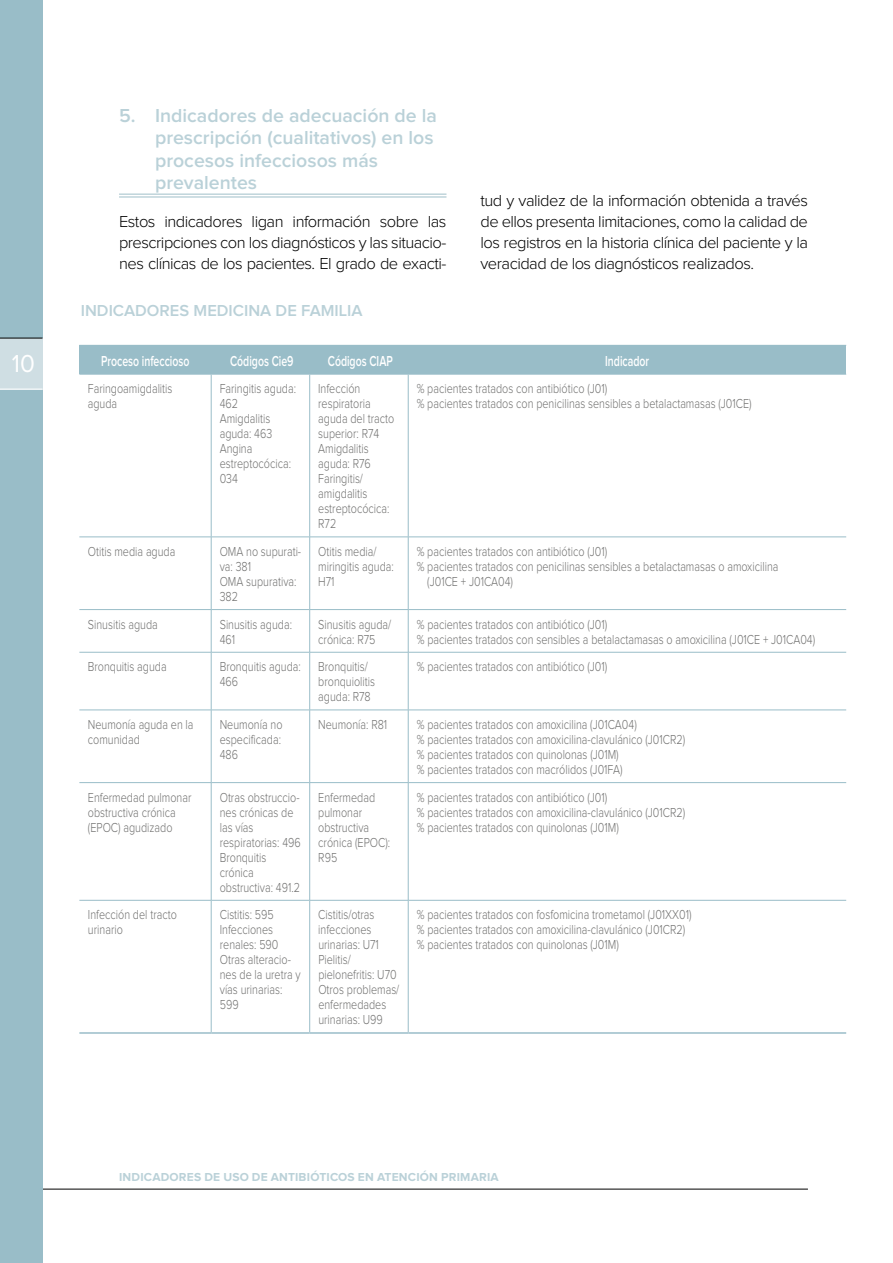
<style>
.page{position:relative;width:893px;height:1263px;background:#fff}
.page>*{position:absolute;margin:0;border:0;box-sizing:border-box;transform-origin:0 0}
.t1{font:25.5px "Proxima Nova";color:#fff;scale:.95 1}
.t2{font:600 19.5px/22.5px "Proxima Nova";color:#bad1d8}
.t3{font:300 16.5px "Proxima Nova";letter-spacing:-.03em;color:#000}
.t4{font:600 16.5px "Proxima Nova";color:#bad1d8}
.t5{font:600 15px "Proxima Nova";color:#fff;scale:.7 1}
.t6{font:300 13.5px/15px "Proxima Nova";color:#6f6f6e;scale:.8 1}
.t7{font:700 12px "Proxima Nova";letter-spacing:.02em;color:#bad1d8}
</style>
<div class="page">
<hr style="left:0;top:1189px;width:808px;height:1px;background:#000">
<div style="left:0;top:0;width:43px;height:1263px;background:#99bdc8"></div>
<div style="left:0;top:338px;width:43px;height:51px;background:#cfdee3"></div>
<hr style="left:0;top:338px;width:43px;height:1px;background:#000">
<hr style="left:0;top:389px;width:43px;height:1px;background:#fff">
<hr style="left:119px;top:193px;width:327px;height:2px;background:#bad1d8">
<hr style="left:119px;top:196px;width:327px;height:2px;background:#bad1d8">
<div style="left:79px;top:345px;width:132px;height:29px;background:#99bdc8"></div>
<div style="left:211px;top:345px;width:99px;height:29px;background:#99bdc8"></div>
<div style="left:310px;top:345px;width:98px;height:29px;background:#99bdc8"></div>
<div style="left:408px;top:345px;width:438px;height:29px;background:#99bdc8"></div>
<hr style="left:79px;top:374px;width:132px;height:1px;background:#99bdc8">
<hr style="left:211px;top:374px;width:1px;height:163px;background:#99bdc8">
<hr style="left:211px;top:374px;width:99px;height:1px;background:#99bdc8">
<hr style="left:309px;top:374px;width:1px;height:163px;background:#99bdc8">
<hr style="left:310px;top:374px;width:98px;height:1px;background:#99bdc8">
<hr style="left:408px;top:374px;width:1px;height:163px;background:#99bdc8">
<hr style="left:408px;top:374px;width:438px;height:1px;background:#99bdc8">
<hr style="left:79px;top:537px;width:132px;height:1px;background:#99bdc8">
<hr style="left:211px;top:537px;width:1px;height:72px;background:#99bdc8">
<hr style="left:211px;top:537px;width:99px;height:1px;background:#99bdc8">
<hr style="left:309px;top:537px;width:1px;height:72px;background:#99bdc8">
<hr style="left:310px;top:537px;width:98px;height:1px;background:#99bdc8">
<hr style="left:408px;top:537px;width:1px;height:72px;background:#99bdc8">
<hr style="left:408px;top:537px;width:438px;height:1px;background:#99bdc8">
<hr style="left:79px;top:609px;width:132px;height:1px;background:#99bdc8">
<hr style="left:211px;top:610px;width:1px;height:42px;background:#99bdc8">
<hr style="left:211px;top:609px;width:99px;height:1px;background:#99bdc8">
<hr style="left:309px;top:610px;width:1px;height:42px;background:#99bdc8">
<hr style="left:310px;top:609px;width:98px;height:1px;background:#99bdc8">
<hr style="left:408px;top:610px;width:1px;height:42px;background:#99bdc8">
<hr style="left:408px;top:609px;width:438px;height:1px;background:#99bdc8">
<hr style="left:79px;top:652px;width:132px;height:1px;background:#99bdc8">
<hr style="left:211px;top:652px;width:1px;height:58px;background:#99bdc8">
<hr style="left:211px;top:652px;width:99px;height:1px;background:#99bdc8">
<hr style="left:309px;top:652px;width:1px;height:58px;background:#99bdc8">
<hr style="left:310px;top:652px;width:98px;height:1px;background:#99bdc8">
<hr style="left:408px;top:652px;width:1px;height:58px;background:#99bdc8">
<hr style="left:408px;top:652px;width:438px;height:1px;background:#99bdc8">
<hr style="left:79px;top:710px;width:132px;height:1px;background:#99bdc8">
<hr style="left:211px;top:710px;width:1px;height:72px;background:#99bdc8">
<hr style="left:211px;top:710px;width:99px;height:1px;background:#99bdc8">
<hr style="left:309px;top:710px;width:1px;height:72px;background:#99bdc8">
<hr style="left:310px;top:710px;width:98px;height:1px;background:#99bdc8">
<hr style="left:408px;top:710px;width:1px;height:72px;background:#99bdc8">
<hr style="left:408px;top:710px;width:438px;height:1px;background:#99bdc8">
<hr style="left:79px;top:782px;width:132px;height:1px;background:#99bdc8">
<hr style="left:211px;top:783px;width:1px;height:117px;background:#99bdc8">
<hr style="left:211px;top:782px;width:99px;height:1px;background:#99bdc8">
<hr style="left:309px;top:783px;width:1px;height:117px;background:#99bdc8">
<hr style="left:310px;top:782px;width:98px;height:1px;background:#99bdc8">
<hr style="left:408px;top:783px;width:1px;height:117px;background:#99bdc8">
<hr style="left:408px;top:782px;width:438px;height:1px;background:#99bdc8">
<hr style="left:79px;top:900px;width:132px;height:1px;background:#99bdc8">
<hr style="left:79px;top:1032px;width:132px;height:2px;background:#99bdc8">
<hr style="left:211px;top:900px;width:1px;height:132px;background:#99bdc8">
<hr style="left:211px;top:900px;width:99px;height:1px;background:#99bdc8">
<hr style="left:211px;top:1032px;width:99px;height:2px;background:#99bdc8">
<hr style="left:309px;top:900px;width:1px;height:132px;background:#99bdc8">
<hr style="left:310px;top:900px;width:98px;height:1px;background:#99bdc8">
<hr style="left:310px;top:1032px;width:98px;height:2px;background:#99bdc8">
<hr style="left:408px;top:900px;width:1px;height:132px;background:#99bdc8">
<hr style="left:408px;top:900px;width:438px;height:1px;background:#99bdc8">
<hr style="left:408px;top:1032px;width:438px;height:2px;background:#99bdc8">
<h1 class="t1" style="left:12px;top:352px;width:26px">10</h1>
<p class="t2" style="left:155px;top:105px;width:283px;text-indent:-36px">5. Indicadores de adecuación de la prescripción (cualitativos) en los procesos infecciosos más prevalentes</p>
<p class="t3" style="left:480px;top:193px;width:329px">tud y validez de la información obtenida a través</p>
<p class="t3" style="left:119px;top:214px;width:329px">Estos indicadores ligan información sobre las</p>
<p class="t3" style="left:480px;top:214px;width:329px">de ellos presenta limitaciones, como la calidad de</p>
<p class="t3" style="left:119px;top:235px;width:329px">prescripciones con los diagnósticos y las situacio-</p>
<p class="t3" style="left:480px;top:235px;width:329px">los registros en la historia clínica del paciente y la</p>
<p class="t3" style="left:119px;top:256px;width:329px">nes clínicas de los pacientes. El grado de exacti-</p>
<p class="t3" style="left:481px;top:256px;width:275px">veracidad de los diagnósticos realizados.</p>
<p class="t4" style="left:81px;top:303px;width:283px">INDICADORES MEDICINA DE FAMILIA</p>
<p class="t5" style="left:101px;top:354px;width:128px">Proceso infeccioso</p>
<p class="t5" style="left:230px;top:354px;width:92px">Códigos Cie9</p>
<p class="t5" style="left:328px;top:354px;width:94px">Códigos CIAP</p>
<p class="t5" style="left:605px;top:354px;width:64px">Indicador</p>
<p class="t6" style="left:88px;top:382px;width:107px">Faringoamigdalitis aguda</p>
<p class="t6" style="left:220px;top:382px;width:97px">Faringitis aguda:<br>462<br>Amigdalitis aguda: 463<br>Angina estreptocócica:<br>034</p>
<p class="t6" style="left:318px;top:382px;width:97px">Infección respiratoria aguda del tracto superior: R74<br>Amigdalitis aguda: R76<br>Faringitis/ amigdalitis estreptocócica:<br>R72</p>
<p class="t6" style="left:417px;top:382px;width:420px">% pacientes tratados con antibiótico (J01)<br>% pacientes tratados con penicilinas sensibles a betalactamasas (J01CE)</p>
<p class="t6" style="left:88px;top:545px;width:111px">Otitis media aguda</p>
<p class="t6" style="left:220px;top:545px;width:103px">OMA no supurati&shy;va: 381<br>OMA supurativa:<br>382</p>
<p class="t6" style="left:318px;top:545px;width:96px">Otitis media/ miringitis aguda:<br>H71</p>
<p class="t6" style="left:417px;top:545px;width:240px">% pacientes tratados con antibiótico (J01)</p>
<p class="t6" style="left:417px;top:560px;width:454px">% pacientes tratados con penicilinas sensibles a betalactamasas o amoxicilina</p>
<p class="t6" style="left:427px;top:575px;width:109px">(J01CE + J01CA04)</p>
<p class="t6" style="left:88px;top:617px;width:89px">Sinusitis aguda</p>
<p class="t6" style="left:220px;top:617px;width:92px">Sinusitis aguda:<br>461</p>
<p class="t6" style="left:318px;top:617px;width:93px">Sinusitis aguda/ crónica: R75</p>
<p class="t6" style="left:417px;top:617px;width:500px">% pacientes tratados con antibiótico (J01)<br>% pacientes tratados con sensibles a betalactamasas o amoxicilina (J01CE + J01CA04)</p>
<p class="t6" style="left:88px;top:660px;width:100px">Bronquitis aguda</p>
<p class="t6" style="left:220px;top:660px;width:103px">Bronquitis aguda:<br>466</p>
<p class="t6" style="left:318px;top:660px;width:73px">Bronquitis/ bronquiolitis aguda: R78</p>
<p class="t6" style="left:417px;top:660px;width:240px">% pacientes tratados con antibiótico (J01)</p>
<p class="t6" style="left:88px;top:718px;width:134px">Neumonía aguda en la</p>
<p class="t6" style="left:220px;top:718px;width:80px">Neumonía no</p>
<p class="t6" style="left:318px;top:718px;width:88px">Neumonía: R81</p>
<p class="t6" style="left:417px;top:718px;width:277px">% pacientes tratados con amoxicilina (J01CA04)</p>
<p class="t6" style="left:88px;top:733px;width:66px">comunidad</p>
<p class="t6" style="left:220px;top:733px;width:78px">especificada:</p>
<p class="t6" style="left:417px;top:733px;width:337px">% pacientes tratados con amoxicilina-clavulánico (J01CR2)</p>
<p class="t6" style="left:220px;top:748px;width:24px">486</p>
<p class="t6" style="left:417px;top:748px;width:254px">% pacientes tratados con quinolonas (J01M)</p>
<p class="t6" style="left:417px;top:763px;width:259px">% pacientes tratados con macrólidos (J01FA)</p>
<p class="t6" style="left:88px;top:790px;width:131px">Enfermedad pulmonar</p>
<p class="t6" style="left:220px;top:790px;width:101px">Otras obstruccio-</p>
<p class="t6" style="left:318px;top:790px;width:73px">Enfermedad</p>
<p class="t6" style="left:417px;top:790px;width:240px">% pacientes tratados con antibiótico (J01)</p>
<p class="t6" style="left:88px;top:805px;width:111px">obstructiva crónica</p>
<p class="t6" style="left:220px;top:805px;width:94px">nes crónicas de</p>
<p class="t6" style="left:318px;top:805px;width:56px">pulmonar</p>
<p class="t6" style="left:417px;top:805px;width:337px">% pacientes tratados con amoxicilina-clavulánico (J01CR2)</p>
<p class="t6" style="left:88px;top:820px;width:107px">(EPOC) agudizado</p>
<p class="t6" style="left:220px;top:820px;width:103px">las vías respiratorias: 496<br>Bronquitis crónica obstructiva: 491.2</p>
<p class="t6" style="left:318px;top:820px;width:91px">obstructiva crónica (EPOC):<br>R95</p>
<p class="t6" style="left:417px;top:820px;width:254px">% pacientes tratados con quinolonas (J01M)</p>
<p class="t6" style="left:88px;top:908px;width:113px">Infección del tracto</p>
<p class="t6" style="left:220px;top:908px;width:69px">Cistitis: 595</p>
<p class="t6" style="left:318px;top:908px;width:72px">Cistitis/otras</p>
<p class="t6" style="left:417px;top:908px;width:345px">% pacientes tratados con fosfomicina trometamol (J01XX01)</p>
<p class="t6" style="left:88px;top:923px;width:45px">urinario</p>
<p class="t6" style="left:220px;top:923px;width:68px">Infecciones</p>
<p class="t6" style="left:318px;top:923px;width:68px">infecciones</p>
<p class="t6" style="left:417px;top:923px;width:337px">% pacientes tratados con amoxicilina-clavulánico (J01CR2)</p>
<p class="t6" style="left:220px;top:938px;width:103px">renales: 590<br>Otras alteracio&shy;nes de la uretra y vías urinarias:<br>599</p>
<p class="t6" style="left:318px;top:938px;width:103px">urinarias: U71<br>Pielitis/ pielonefritis: U70<br>Otros problemas/ enfermedades urinarias: U99</p>
<p class="t6" style="left:417px;top:938px;width:254px">% pacientes tratados con quinolonas (J01M)</p>
<p class="t7" style="left:119px;top:1171px;width:381px">INDICADORES DE USO DE ANTIBIÓTICOS EN ATENCIÓN PRIMARIA</p>
</div>
